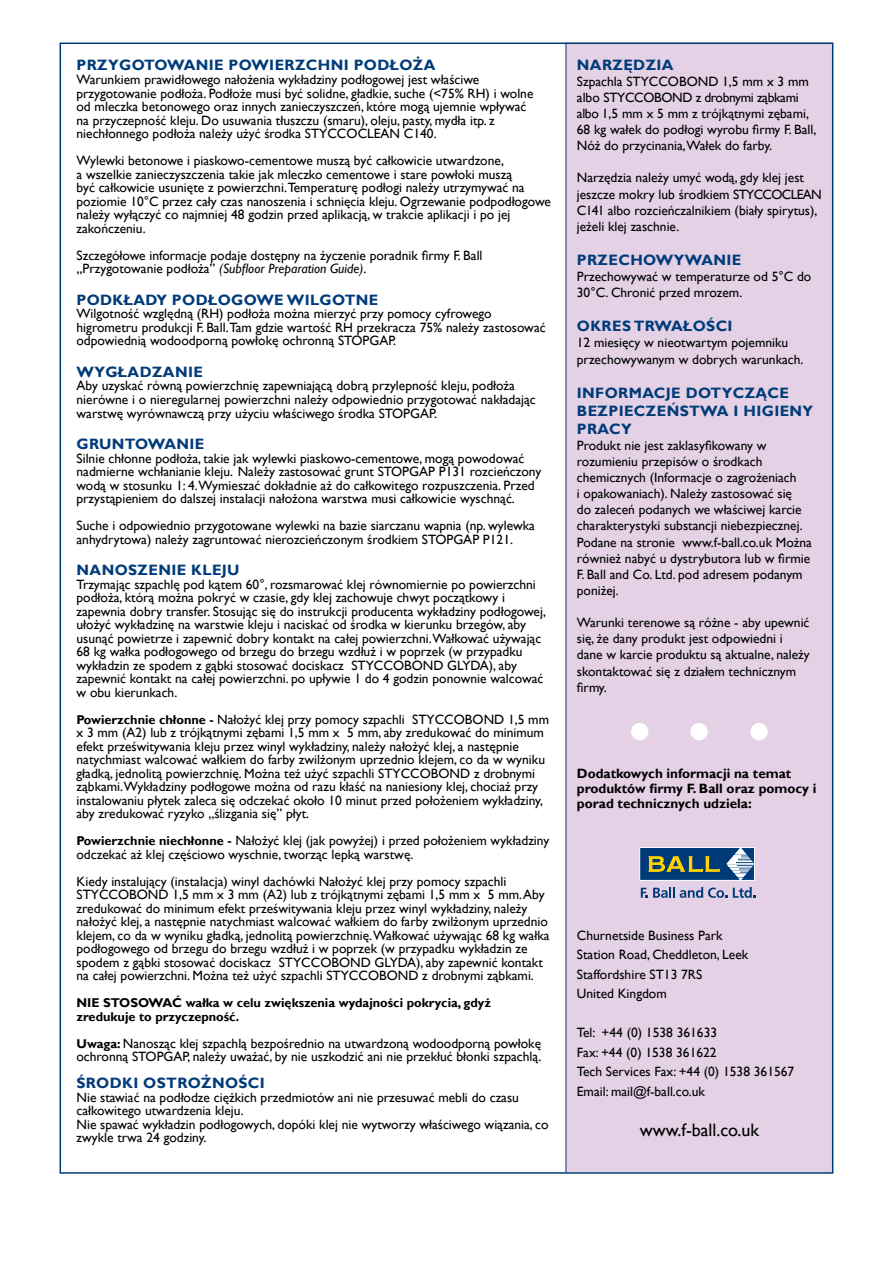
<style>
.page{position:relative;width:893px;height:1263px;background:#fff}
.page>*{position:absolute;margin:0;border:0;box-sizing:border-box;transform-origin:0 0}
.t1{font:18px "Gill Sans";color:#000}
.t2{font:700 15px/18px "Gill Sans";letter-spacing:.025em;color:#003b79}
.t3{font:13.5px/13.5px "Gill Sans";color:#000}
.t4{font:700 13.5px/15px "Gill Sans";color:#000}
.t5{font:700 12.75px/13.5px "Gill Sans";color:#000}
.s1{font-style:italic}
.s2{font-weight:700;font-size:12.75px}
</style>
<div class="page">
<div style="left:566px;top:43px;width:267px;height:1129px;background:#e4d1e5"></div>
<hr style="left:566px;top:43px;width:1px;height:1130px;background:#003b79">
<div style="left:690px;top:723px;width:18px;height:17px;background:#fff;border-radius:50%"></div>
<div style="left:631px;top:723px;width:17px;height:17px;background:#fff;border-radius:50%"></div>
<div style="left:750px;top:723px;width:18px;height:17px;background:#fff;border-radius:50%"></div>
<svg style="left:641px;top:887px;width:86px;height:11px"></svg>
<svg style="left:733px;top:887px;width:22px;height:11px"></svg>
<div style="left:639px;top:847px;width:116px;height:34px;background:#003b79;border:1px solid #fff"></div>
<svg style="left:648px;top:856px;width:72px;height:16px"></svg>
<svg style="left:726px;top:847px;width:29px;height:33px"></svg>
<p class="t2" style="left:77px;top:56px;width:360px">Przygotowani e powi erzchni podłoża</p>
<p class="t3" style="left:77px;top:73px;width:458px">Warunkiem prawidłowego nałożenia wykładziny podłogowej jest właściwe przygotowanie podłoża. Podłoże musi być solidne, gładkie, suche (&lt;75% RH) i wolne od mleczka betonowego oraz innych zanieczyszczeń, które mogą ujemnie wpływać na przyczepność kleju. Do usuwania tłuszczu (smaru), oleju, pasty, mydła itp. z niechłonnego podłoża należy użyć środka STYCCOCLEAN C140.</p>
<p class="t3" style="left:77px;top:154px;width:476px">Wylewki betonowe i piaskowo-cementowe muszą być całkowicie utwardzone,<br>a wszelkie zanieczyszczenia takie jak mleczko cementowe i stare powłoki muszą<br>być całkowicie usunięte z powierzchni.Temperaturę podłogi należy utrzymywać na poziomie 10°C przez cały czas nanoszenia i schnięcia kleju. Ogrzewanie podpodłogowe należy wyłączyć co najmniej 48 godzin przed aplikacją, w trakcie aplikacji i po jej zakończeniu.</p>
<p class="t3" style="left:77px;top:249px;width:407px">Szczegółowe informacje podaje dostępny na życzenie poradnik firmy F. Ball „Przygotowanie podłoża” <span class="s1">(Subfloor Preparation Guide)</span>.</p>
<p class="t2" style="left:77px;top:291px;width:303px">Podkłady podłogowe wi lgotne</p>
<p class="t3" style="left:77px;top:307px;width:471px">Wilgotność względną (RH) podłoża można mierzyć przy pomocy cyfrowego higrometru produkcji F. Ball.Tam gdzie wartość RH przekracza 75% należy zastosować odpowiednią wodoodporną powłokę ochronną STOPGAP.</p>
<p class="t2" style="left:77px;top:363px;width:128px">Wygładzani e</p>
<p class="t3" style="left:77px;top:379px;width:461px">Aby uzyskać równą powierzchnię zapewniającą dobrą przylepność kleju, podłoża nierówne i o nieregularnej powierzchni należy odpowiednio przygotować nakładając warstwę wyrównawczą przy użyciu właściwego środka STOPGAP.</p>
<p class="t2" style="left:77px;top:435px;width:129px">Gruntowanie</p>
<p class="t3" style="left:77px;top:451px;width:466px">Silnie chłonne podłoża, takie jak wylewki piaskowo-cementowe, mogą powodować nadmierne wchłanianie kleju. Należy zastosować grunt STOPGAP P131 rozcieńczony wodą w stosunku 1: 4.Wymieszać dokładnie aż do całkowitego rozpuszczenia. Przed przystąpieniem do dalszej instalacji nałożona warstwa musi całkowicie wyschnąć.</p>
<p class="t3" style="left:77px;top:519px;width:460px">Suche i odpowiednio przygotowane wylewki na bazie siarczanu wapnia (np. wylewka anhydrytowa) należy zagruntować nierozcieńczonym środkiem STOPGAP P121.</p>
<p class="t2" style="left:77px;top:561px;width:165px">Nanoszenie kleju</p>
<p class="t3" style="left:77px;top:577px;width:471px">Trzymając szpachlę pod kątem 60°, rozsmarować klej równomiernie po powierzchni podłoża, którą można pokryć w czasie, gdy klej zachowuje chwyt początkowy i zapewnia dobry transfer. Stosując się do instrukcji producenta wykładziny podłogowej, ułożyć wykładzinę na warstwie kleju i naciskać od środka w kierunku brzegów, aby usunąć powietrze i zapewnić dobry kontakt na całej powierzchni.Wałkować używając 68 kg wałka podłogowego od brzegu do brzegu wzdłuż i w poprzek (w przypadku wykładzin ze spodem z gąbki stosować dociskacz STYCCOBOND GLYDA), aby zapewnić kontakt na całej powierzchni. po upływie 1 do 4 godzin ponownie walcować w obu kierunkach.</p>
<p class="t3" style="left:77px;top:712px;width:474px"><span class="s2">Powierzchnie chłonne -</span> Nałożyć klej przy pomocy szpachli STYCCOBOND 1,5 mm x 3 mm (A2) lub z trójkątnymi zębami 1,5 mm x 5 mm, aby zredukować do minimum efekt prześwitywania kleju przez winyl wykładziny, należy nałożyć klej, a następnie natychmiast walcować wałkiem do farby zwilżonym uprzednio klejem, co da w wyniku gładką, jednolitą powierzchnię. Można też użyć szpachli STYCCOBOND z drobnymi ząbkami.Wykładziny podłogowe można od razu kłaść na naniesiony klej, chociaż przy instalowaniu płytek zaleca się odczekać około 10 minut przed położeniem wykładziny, aby zredukować ryzyko „ślizgania się” płyt.</p>
<p class="t3" style="left:77px;top:834px;width:474px"><span class="s2">Powierzchnie niechłonne -</span> Nałożyć klej (jak powyżej) i przed położeniem wykładziny odczekać aż klej częściowo wyschnie, tworząc lepką warstwę.</p>
<p class="t3" style="left:77px;top:874px;width:474px">Kiedy instalujący (instalacja) winyl dachówki Nałożyć klej przy pomocy szpachli STYCCOBOND 1,5 mm x 3 mm (A2) lub z trójkątnymi zębami 1,5 mm x 5 mm. Aby zredukować do minimum efekt prześwitywania kleju przez winyl wykładziny, należy nałożyć klej, a następnie natychmiast walcować wałkiem do farby zwilżonym uprzednio klejem, co da w wyniku gładką, jednolitą powierzchnię.Wałkować używając 68 kg wałka podłogowego od brzegu do brzegu wzdłuż i w poprzek (w przypadku wykładzin ze spodem z gąbki stosować dociskacz STYCCOBOND GLYDA), aby zapewnić kontakt na całej powierzchni. Można też użyć szpachli STYCCOBOND z drobnymi ząbkami.</p>
<p class="t5" style="left:77px;top:996px;width:37px">NIE STOSO</p>
<p class="t5" style="left:77px;top:996px;width:416px;text-indent:72px">WAĆ wałka w celu zwiększenia wydajności pokrycia, gdyż zredukuje to przyczepność.</p>
<p class="t3" style="left:77px;top:1036px;width:466px"><span class="s2">Uwaga:</span> Nanosząc klej szpachlą bezpośrednio na utwardzoną wodoodporną powłokę ochronną STOPGAP, należy uważać, by nie uszkodzić ani nie przekłuć błonki szpachlą.</p>
<p class="t2" style="left:77px;top:1074px;width:187px">Środki ostrożności</p>
<p class="t3" style="left:77px;top:1090px;width:474px">Nie stawiać na podłodze ciężkich przedmiotów ani nie przesuwać mebli do czasu całkowitego utwardzenia kleju.<br>Nie spawać wykładzin podłogowych, dopóki klej nie wytworzy właściwego wiązania, co zwykle trwa 24 godziny.</p>
<p class="t2" style="left:577px;top:56px;width:98px">Narzędzia</p>
<p class="t3" style="left:577px;top:73px;width:241px;line-height:16px">Szpachla STYCCOBOND 1,5 mm x 3 mm albo STYCCOBOND z drobnymi ząbkami albo 1,5 mm x 5 mm z trójkątnymi zębami, 68 kg wałek do podłogi wyrobu firmy F. Ball, Nóż do przycinania,Wałek do farby.</p>
<p class="t3" style="left:577px;top:170px;width:246px;line-height:16px">Narzędzia należy umyć wodą, gdy klej jest jeszcze mokry lub środkiem STYCCOCLEAN C141 albo rozcieńczalnikiem (biały spirytus), jeżeli klej zaschnie.</p>
<p class="t2" style="left:577px;top:251px;width:96px">Przechowyw</p>
<p class="t2" style="left:701px;top:251px;width:42px">anie</p>
<p class="t3" style="left:577px;top:269px;width:236px;line-height:16px">Przechowywać w temperaturze od 5°C do<br>30°C. Chronić przed mrozem.</p>
<p class="t2" style="left:577px;top:318px;width:155px">Okres trwałości</p>
<p class="t3" style="left:577px;top:335px;width:228px;line-height:16px">12 miesięcy w nieotwartym pojemniku przechowywanym w dobrych warunkach.</p>
<p class="t2" style="left:577px;top:384px;width:238px">Informacje dotyczące bezpi eczeństwa i higi eny pracy</p>
<p class="t3" style="left:577px;top:437px;width:237px;line-height:16px">Produkt nie jest zaklasyfikowany w rozumieniu przepisów o środkach chemicznych (Informacje o zagrożeniach<br>i opakowaniach). Należy zastosować się<br>do zaleceń podanych we właściwej karcie charakterystyki substancji niebezpiecznej.<br>Podane na stronie www.f-ball.co.uk Można również nabyć u dystrybutora lub w firmie F. Ball and Co. Ltd. pod adresem podanym poniżej.</p>
<p class="t3" style="left:577px;top:615px;width:234px;line-height:16px">Warunki terenowe są różne - aby upewnić się, że dany produkt jest odpowiedni i dane w karcie produktu są aktualne, należy skontaktować się z działem technicznym firmy.</p>
<p class="t4" style="left:577px;top:766px;width:241px">Dodatkowych informacji na temat produktów firmy F. Ball oraz pomocy i porad technicznych udziela:</p>
<p class="t3" style="left:577px;top:926px;width:173px;line-height:19.5px">Churnetside Business Park<br>Station Road, Cheddleton, Leek<br>Staffordshire ST13 7RS<br>United Kingdom</p>
<p class="t3" style="left:577px;top:1023px;width:219px;line-height:19.5px">Tel: +44 (0) 1538 361633<br>Fax: +44 (0) 1538 361622<br>Tech Services Fax: +44 (0) 1538 361567<br>Email: mail@f-ball.co.uk</p>
<h1 class="t1" style="left:640px;top:1119px;width:121px">www.f-ball.co.uk</h1>
</div>
